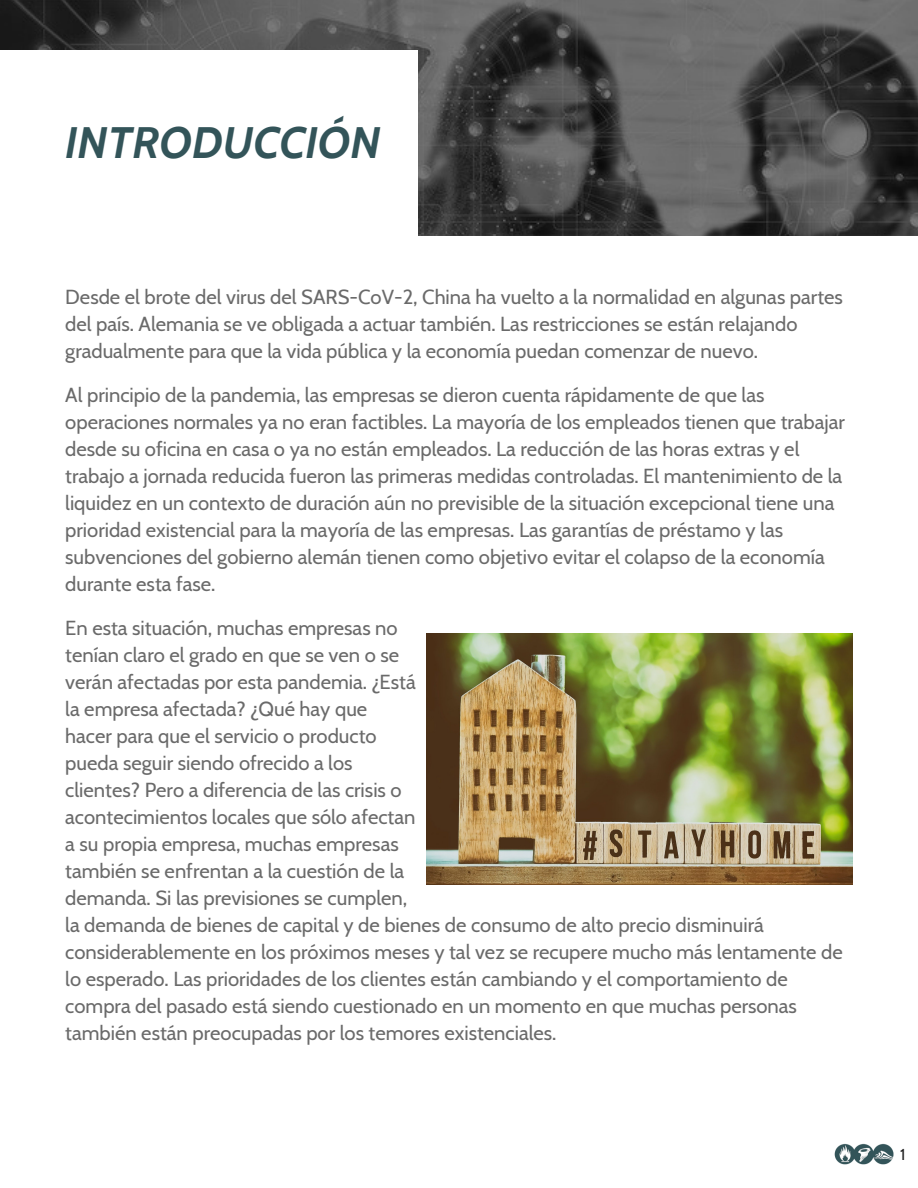
<style>
.page{position:relative;width:918px;height:1188px;background:#fff}
.page>*{position:absolute;margin:0;border:0;box-sizing:border-box;transform-origin:0 0}
.t1{font:italic 700 43.8px "Cabin";color:#335459}
.t2{font:20.25px/27px "Cabin";color:#6a6a6a}
.t3{font:15.75px "Cabin";color:#1b1b1b}
</style>
<div class="page">
<img style="left:0;top:0;width:918px;height:235px">
<div style="left:0;top:51px;width:417px;height:185px;background:#fff"></div>
<img style="left:426px;top:633px;width:427px;height:251px">
<img style="left:835px;top:1143px;width:59px;height:22px">
<h1 class="t1" style="left:65px;top:107px;width:317px">INTRODUCCIÓN</h1>
<p class="t2" style="left:65px;top:282px;width:779px">Desde el brote del virus del SARS-CoV-2, China ha vuelto a la normalidad en algunas partes del país. Alemania se ve obligada a actuar también. Las restricciones se están relajando gradualmente para que la vida pública y la economía puedan comenzar de nuevo.</p>
<p class="t2" style="left:65px;top:380px;width:781px">Al principio de la pandemia, las empresas se dieron cuenta rápidamente de que las operaciones normales ya no eran factibles. La mayoría de los empleados tienen que trabajar desde su oficina en casa o ya no están empleados. La reducción de las horas extras y el trabajo a jornada reducida fueron las primeras medidas controladas. El mantenimiento de la liquidez en un contexto de duración aún no previsible de la situación excepcional tiene una prioridad existencial para la mayoría de las empresas. Las garantías de préstamo y las subvenciones del gobierno alemán tienen como objetivo evitar el colapso de la economía durante esta fase.</p>
<p class="t2" style="left:65px;top:613px;width:779px">En esta situación, muchas empresas no<br>tenían claro el grado en que se ven o se<br>verán afectadas por esta pandemia. ¿Está<br>la empresa afectada? ¿Qué hay que<br>hacer para que el servicio o producto<br>pueda seguir siendo ofrecido a los<br>clientes? Pero a diferencia de las crisis o<br>acontecimientos locales que sólo afectan<br>a su propia empresa, muchas empresas<br>también se enfrentan a la cuestión de la<br>demanda. Si las previsiones se cumplen,<br>la demanda de bienes de capital y de bienes de consumo de alto precio disminuirá considerablemente en los próximos meses y tal vez se recupere mucho más lentamente de lo esperado. Las prioridades de los clientes están cambiando y el comportamiento de compra del pasado está siendo cuestionado en un momento en que muchas personas también están preocupadas por los temores existenciales.</p>
<p class="t3" style="left:900px;top:1142px;width:7px">1</p>
</div>
